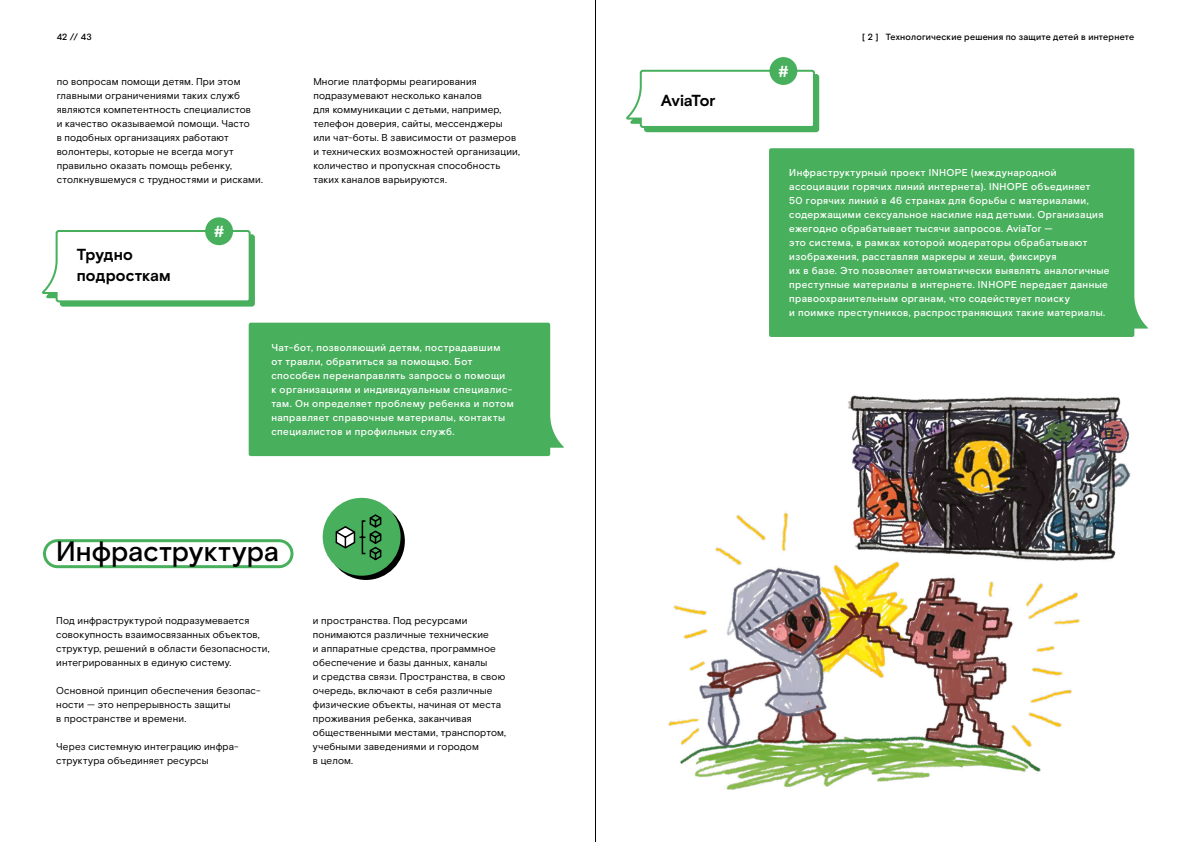
<style>
.page{position:relative;width:1191px;height:842px;background:#fff}
.page>*{position:absolute;margin:0;border:0;box-sizing:border-box;transform-origin:0 0}
.t1{font:500 28px "Rostelecom Basis";letter-spacing:.005em;color:#000}
.t2{font:700 16px/21px "Rostelecom Basis";color:#000}
.t3{font:700 16px "Rostelecom Basis";letter-spacing:-.02em;color:#000}
.t4{font:700 16px "Rostelecom Basis";color:#fff}
.t5{font:10px/14px "Rostelecom Basis";letter-spacing:.015em;color:#000}
.t6{font:500 10px/14px "Rostelecom Basis";letter-spacing:.04em;color:#fff}
.t7{font:500 9px "Rostelecom Basis";letter-spacing:.02em;color:#000}
</style>
<div class="page">
<div style="left:43px;top:539px;width:250px;height:29px;border:3px solid #48af5c;border-radius:13px"></div>
<div style="left:769px;top:148px;width:379px;height:189px;background:#48af5c"></div>
<svg style="left:626px;top:69px;width:194px;height:64px"></svg>
<div style="left:769px;top:57px;width:28px;height:28px;background:#48af5c;border-radius:50%"></div>
<div style="left:249px;top:323px;width:315px;height:133px;background:#48af5c"></div>
<svg style="left:42px;top:230px;width:213px;height:77px"></svg>
<div style="left:205px;top:217px;width:28px;height:28px;background:#48af5c;border-radius:50%"></div>
<hr style="left:595px;top:0;width:1px;height:842px;background:#000">
<img style="left:668px;top:395px;width:463px;height:395px">
<svg style="left:327px;top:502px;width:78px;height:78px"></svg>
<div style="left:323px;top:498px;width:77px;height:78px;background:#48af5c;border-radius:50%"></div>
<svg style="left:335px;top:514px;width:47px;height:47px"></svg>
<p class="t7" style="left:57px;top:32px;width:36px">42 // 43</p>
<p class="t7" style="left:862px;top:32px;width:273px">[ 2 ] Технологические решения по защите детей в интернете</p>
<p class="t5" style="left:57px;top:75px;width:208px">по вопросам помощи детям. При этом главными ограничениями таких служб являются компетентность специалистов<br>и качество оказываемой помощи. Часто<br>в подобных организациях работают волонтеры, которые не всегда могут правильно оказать помощь ребенку, столкнувшемуся с трудностями и рисками.</p>
<p class="t5" style="left:313px;top:75px;width:208px">Многие платформы реагирования подразумевают несколько каналов<br>для коммуникации с детьми, например, телефон доверия, сайты, мессенджеры или чат-боты. В зависимости от размеров и технических возможностей организации, количество и пропускная способность таких каналов варьируются.</p>
<h2 class="t2" style="left:77px;top:244px;width:96px">Трудно подросткам</h2>
<h2 class="t4" style="left:214px;top:222px;width:12px">#</h2>
<p class="t6" style="left:271px;top:341px;width:244px">Чат-бот, позволяющий детям, пострадавшим от травли, обратиться за помощью. Бот способен перенаправлять запросы о помощи<br>к организациям и индивидуальным специалис&shy;там. Он определяет проблему ребенка и потом направляет справочные материалы, контакты специалистов и профильных служб.</p>
<h1 class="t1" style="left:56px;top:535px;width:224px">Инфраструктура</h1>
<p class="t5" style="left:56px;top:614px;width:215px">Под инфраструктурой подразумевается совокупность взаимосвязанных объектов, структур, решений в области безопасности, интегрированных в единую систему.</p>
<p class="t5" style="left:56px;top:684px;width:206px">Основной принцип обеспечения безопас&shy;ности — это непрерывность защиты<br>в пространстве и времени.</p>
<p class="t5" style="left:56px;top:740px;width:184px">Через системную интеграцию инфра&shy;структура объединяет ресурсы</p>
<p class="t5" style="left:313px;top:614px;width:195px">и пространства. Под ресурсами понимаются различные технические<br>и аппаратные средства, программное обеспечение и базы данных, каналы<br>и средства связи. Пространства, в свою очередь, включают в себя различные физические объекты, начиная от места проживания ребенка, заканчивая общественными местами, транспортом, учебными заведениями и городом<br>в целом.</p>
<h2 class="t3" style="left:661px;top:91px;width:56px">AviaTor</h2>
<h2 class="t4" style="left:778px;top:62px;width:12px">#</h2>
<p class="t6" style="left:789px;top:166px;width:322px">Инфраструктурный проект INHOPE (международной ассоциации горячих линий интернета). INHOPE объединяет<br>50 горячих линий в 46 странах для борьбы с материалами, содержащими сексуальное насилие над детьми. Организация ежегодно обрабатывает тысячи запросов. AviaTor —<br>это система, в рамках которой модераторы обрабатывают изображения, расставляя маркеры и хеши, фиксируя<br>их в базе. Это позволяет автоматически выявлять аналогичные преступные материалы в интернете. INHOPE передает данные правоохранительным органам, что содействует поиску<br>и поимке преступников, распространяющих такие материалы.</p>
</div>
